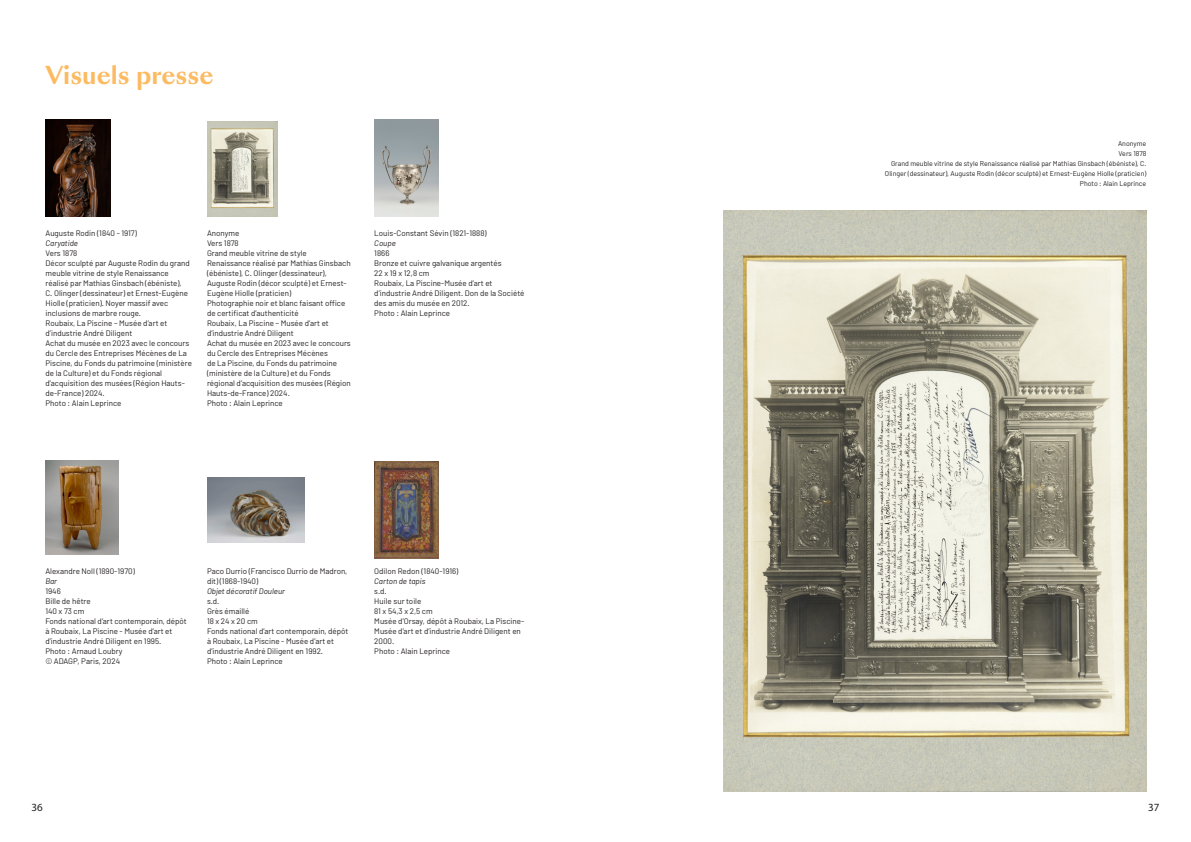
<style>
.page{position:relative;width:1191px;height:842px;background:#fff}
.page>*{position:absolute;margin:0;border:0;box-sizing:border-box;transform-origin:0 0}
.Chapitre{font:700 24px "Sang Bleu Sunrise";color:#fcba61}
.t1{font:11px "Myriad Pro";color:#231f20}
.t2{font:8px/10px "Barlow";color:#231f20}
.t3{font:italic 8px "Barlow";color:#231f20}
.t4{font:7px/10px "Barlow";color:#231f20;text-align:right}
</style>
<div class="page">
<img style="left:45px;top:120px;width:65px;height:97px">
<img style="left:207px;top:478px;width:98px;height:65px">
<img style="left:45px;top:461px;width:73px;height:93px">
<img style="left:374px;top:120px;width:64px;height:96px">
<img style="left:374px;top:461px;width:64px;height:98px">
<img style="left:207px;top:121px;width:70px;height:95px">
<img style="left:724px;top:210px;width:422px;height:582px">
<p class="Chapitre" style="left:45px;top:58px;width:170px">Visuels presse</p>
<p class="t2" style="left:45px;top:227px;width:93px">Auguste Rodin (1840 - 1917)</p>
<p class="t3" style="left:45px;top:238px;width:34px">Caryatide</p>
<p class="t2" style="left:45px;top:247px;width:33px">Vers 1878</p>
<p class="t2" style="left:45px;top:257px;width:146px">Décor sculpté par Auguste Rodin du grand meuble vitrine de style Renaissance réalisé par Mathias Ginsbach (ébéniste), C. Olinger (dessinateur) et Ernest-Eugène Hiolle (praticien). Noyer massif avec inclusions de marbre rouge.</p>
<p class="t2" style="left:45px;top:317px;width:123px">Roubaix, La Piscine – Musée d’art et d’industrie André Diligent</p>
<p class="t2" style="left:45px;top:337px;width:148px">Achat du musée en 2023 avec le concours du Cercle des Entreprises Mécènes de La Piscine, du Fonds du patrimoine (ministère de la Culture) et du Fonds régional d’acquisition des musées (Région Hauts&shy;de-France) 2024.</p>
<p class="t2" style="left:45px;top:397px;width:77px">Photo : Alain Leprince</p>
<p class="t2" style="left:207px;top:228px;width:34px">Anonyme</p>
<p class="t2" style="left:207px;top:238px;width:33px">Vers 1878</p>
<p class="t2" style="left:207px;top:248px;width:145px">Grand meuble vitrine de style Renaissance réalisé par Mathias Ginsbach (ébéniste), C. Olinger (dessinateur), Auguste Rodin (décor sculpté) et Ernest-Eugène Hiolle (praticien)</p>
<p class="t2" style="left:207px;top:298px;width:140px">Photographie noir et blanc faisant office de certificat d’authenticité</p>
<p class="t2" style="left:207px;top:318px;width:123px">Roubaix, La Piscine – Musée d’art et d’industrie André Diligent</p>
<p class="t2" style="left:207px;top:338px;width:145px">Achat du musée en 2023 avec le concours du Cercle des Entreprises Mécènes<br>de La Piscine, du Fonds du patrimoine (ministère de la Culture) et du Fonds régional d’acquisition des musées (Région Hauts-de-France) 2024.</p>
<p class="t2" style="left:207px;top:398px;width:77px">Photo : Alain Leprince</p>
<p class="t2" style="left:374px;top:228px;width:114px">Louis-Constant Sévin (1821-1888)</p>
<p class="t3" style="left:374px;top:238px;width:23px">Coupe</p>
<p class="t2" style="left:374px;top:248px;width:17px">1866</p>
<p class="t2" style="left:374px;top:258px;width:129px">Bronze et cuivre galvanique argentés</p>
<p class="t2" style="left:374px;top:268px;width:57px">22 x 19 x 12,8 cm</p>
<p class="t2" style="left:374px;top:278px;width:152px">Roubaix, La Piscine-Musée d’art et d’industrie André Diligent. Don de la Société des amis du musée en 2012.</p>
<p class="t2" style="left:374px;top:308px;width:77px">Photo : Alain Leprince</p>
<p class="t2" style="left:45px;top:566px;width:91px">Alexandre Noll (1890-1970)</p>
<p class="t3" style="left:45px;top:576px;width:13px">Bar</p>
<p class="t2" style="left:45px;top:586px;width:17px">1946</p>
<p class="t2" style="left:45px;top:596px;width:47px">Bille de hêtre</p>
<p class="t2" style="left:45px;top:606px;width:40px">140 x 73 cm</p>
<p class="t2" style="left:45px;top:616px;width:143px">Fonds national d’art contemporain, dépôt à Roubaix, La Piscine - Musée d’art et d’industrie André Diligent en 1995.</p>
<p class="t2" style="left:45px;top:646px;width:79px">Photo : Arnaud Loubry</p>
<p class="t2" style="left:45px;top:656px;width:76px">© ADAGP, Paris, 2024</p>
<p class="t2" style="left:207px;top:565px;width:142px">Paco Durrio (Francisco Durrio de Madron, dit) (1868-1940)</p>
<p class="t3" style="left:207px;top:586px;width:79px">Objet décoratif Douleur</p>
<p class="t2" style="left:207px;top:595px;width:14px">s.d.</p>
<p class="t2" style="left:207px;top:605px;width:44px">Grès émaillé</p>
<p class="t2" style="left:207px;top:615px;width:52px">18 x 24 x 20 cm</p>
<p class="t2" style="left:207px;top:625px;width:143px">Fonds national d’art contemporain, dépôt à Roubaix, La Piscine - Musée d’art et d’industrie André Diligent en 1992.</p>
<p class="t2" style="left:207px;top:655px;width:77px">Photo : Alain Leprince</p>
<p class="t2" style="left:374px;top:565px;width:85px">Odilon Redon (1840-1916)</p>
<p class="t3" style="left:374px;top:576px;width:53px">Carton de tapis</p>
<p class="t2" style="left:374px;top:585px;width:14px">s.d.</p>
<p class="t2" style="left:374px;top:595px;width:49px">Huile sur toile</p>
<p class="t2" style="left:374px;top:605px;width:60px">81 x 54,3 x 2,5 cm</p>
<p class="t2" style="left:374px;top:615px;width:151px">Musée d’Orsay, dépôt à Roubaix, La Piscine-<br>Musée d’art et d’industrie André Diligent en<br>2000.</p>
<p class="t2" style="left:374px;top:645px;width:77px">Photo : Alain Leprince</p>
<p class="t4" style="left:1118px;top:138px;width:30px">Anonyme</p>
<p class="t4" style="left:1118px;top:148px;width:29px">Vers 1878</p>
<p class="t4" style="left:885px;top:158px;width:263px">Grand meuble vitrine de style Renaissance réalisé par Mathias Ginsbach (ébéniste), C.<br>Olinger (dessinateur), Auguste Rodin (décor sculpté) et Ernest-Eugène Hiolle (praticien)</p>
<p class="t4" style="left:1079px;top:178px;width:68px">Photo : Alain Leprince</p>
<h2 class="t1" style="left:32px;top:800px;width:13px">36</h2>
<h2 class="t1" style="left:1148px;top:800px;width:13px">37</h2>
</div>
